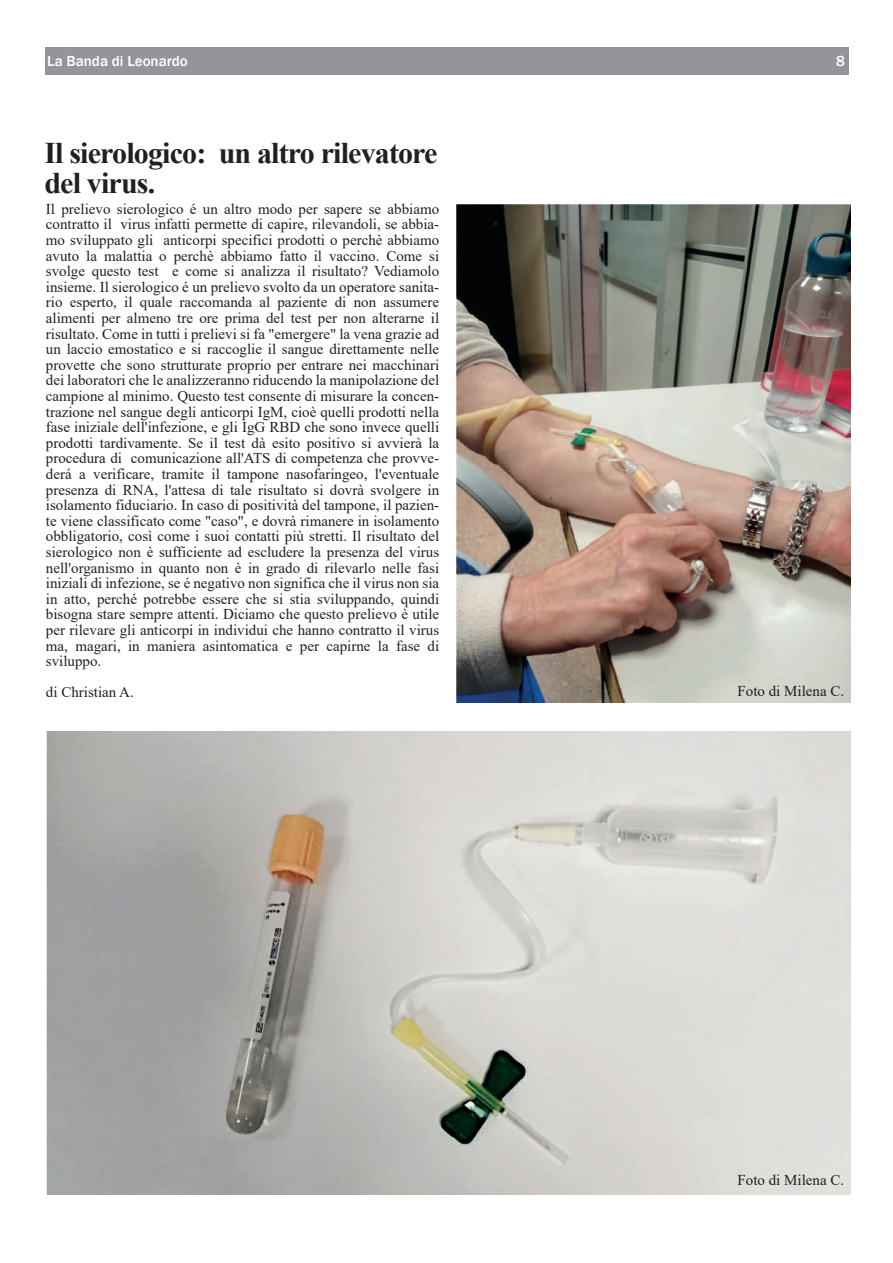
<style>
.page{position:relative;width:893px;height:1263px;background:#fff}
.page>*{position:absolute;margin:0;border:0;box-sizing:border-box;transform-origin:0 0}
.t1{font:700 30px/30px "Times New Roman";letter-spacing:-.03em;color:#231f20}
.t2{font:15px/15.6px "Times New Roman";color:#231f20;text-align:justify}
.t3{font:500 15px "Franklin Gothic";color:#fff}
</style>
<div class="page">
<img style="left:457px;top:204px;width:393px;height:498px">
<div style="left:46px;top:48px;width:803px;height:27px;background:#939598"></div>
<img style="left:47px;top:731px;width:803px;height:463px">
<p class="t3" style="left:47px;top:52px;width:142px">La Banda di Leonardo</p>
<p class="t3" style="left:836px;top:52px;width:10px">8</p>
<h1 class="t1" style="left:44px;top:137px;width:395px">Il sierologico: un altro rilevatore del virus.</h1>
<p class="t2" style="left:46px;top:200px;width:395px">Il prelievo sierologico é un altro modo per sapere se abbiamo contratto il virus infatti permette di capire, rilevandoli, se abbia&shy;mo sviluppato gli anticorpi specifici prodotti o perchè abbiamo avuto la malattia o perchè abbiamo fatto il vaccino. Come si svolge questo test e come si analizza il risultato? Vediamolo insieme. Il sierologico é un prelievo svolto da un operatore sanita&shy;rio esperto, il quale raccomanda al paziente di non assumere alimenti per almeno tre ore prima del test per non alterarne il risultato. Come in tutti i prelievi si fa "emergere" la vena grazie ad un laccio emostatico e si raccoglie il sangue direttamente nelle provette che sono strutturate proprio per entrare nei macchinari dei laboratori che le analizzeranno riducendo la manipolazione del campione al minimo. Questo test consente di misurare la concen&shy;trazione nel sangue degli anticorpi IgM, cioè quelli prodotti nella fase iniziale dell'infezione, e gli IgG RBD che sono invece quelli prodotti tardivamente. Se il test dà esito positivo si avvierà la procedura di comunicazione all'ATS di competenza che provve&shy;derá a verificare, tramite il tampone nasofaringeo, l'eventuale presenza di RNA, l'attesa di tale risultato si dovrà svolgere in isolamento fiduciario. In caso di positività del tampone, il pazien&shy;te viene classificato come "caso", e dovrà rimanere in isolamento obbligatorio, così come i suoi contatti più stretti. Il risultato del sierologico non è sufficiente ad escludere la presenza del virus nell'organismo in quanto non è in grado di rilevarlo nelle fasi iniziali di infezione, se é negativo non significa che il virus non sia in atto, perché potrebbe essere che si stia sviluppando, quindi bisogna stare sempre attenti. Diciamo che questo prelievo è utile per rilevare gli anticorpi in individui che hanno contratto il virus ma, magari, in maniera asintomatica e per capirne la fase di sviluppo.</p>
<p class="t2" style="left:46px;top:684px;width:89px">di Christian A.</p>
<p class="t2" style="left:737px;top:683px;width:108px">Foto di Milena C.</p>
<p class="t2" style="left:737px;top:1172px;width:108px">Foto di Milena C.</p>
</div>
